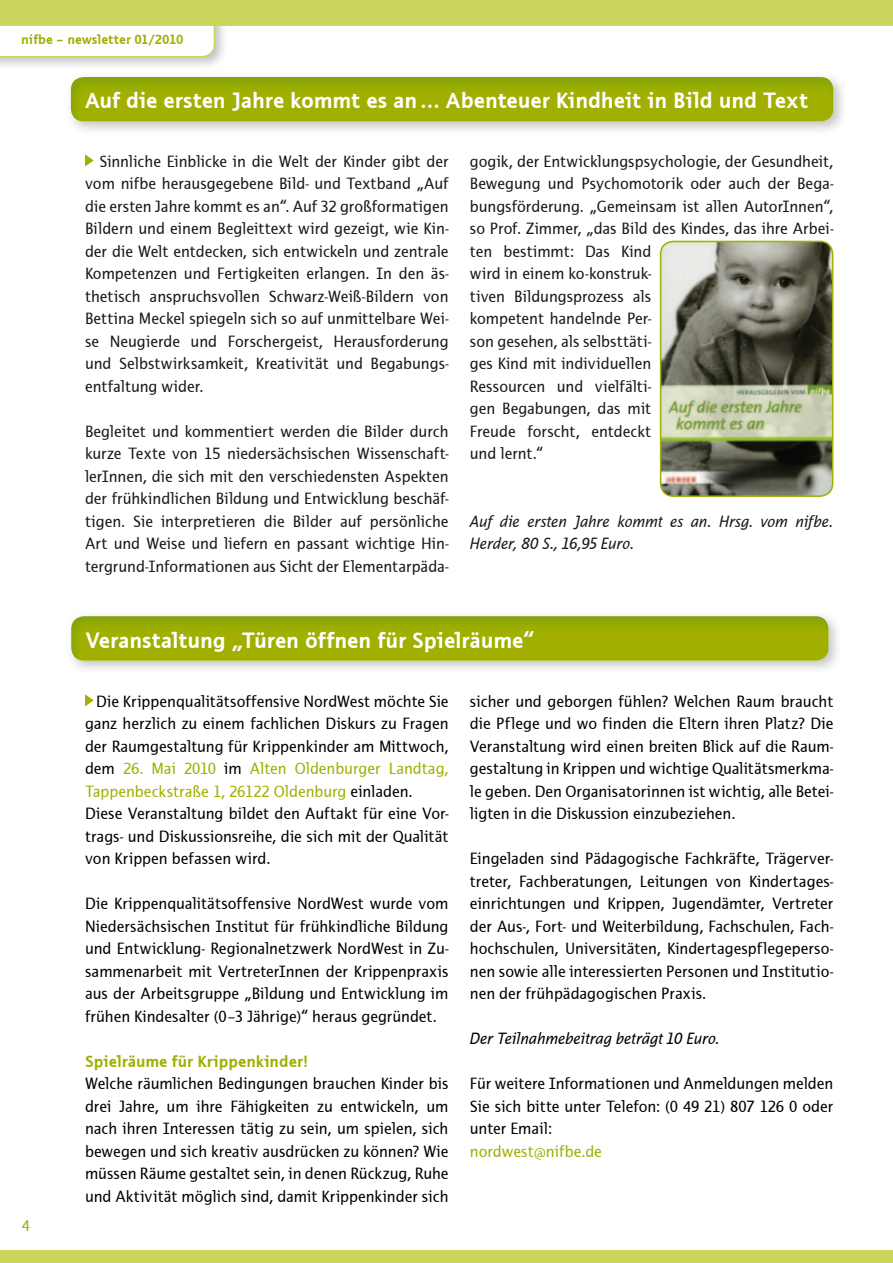
<style>
.page{position:relative;width:893px;height:1263px;background:#fff}
.page>*{position:absolute;margin:0;border:0;box-sizing:border-box;transform-origin:0 0}
.t1{font:700 22.5px "Thordis Sans EF";letter-spacing:-.005em;color:#fff}
.t2{font:16.5px/22.5px "Thordis Sans EF";color:#000;text-align:justify}
.t3{font:16.5px/22.5px "Thordis Sans EF";color:#1a171c;text-align:justify}
.t4{font:italic 16.5px/22.5px "Thordis Sans EF";letter-spacing:-.005em;color:#1a171c}
.t5{font:italic 16.5px "Thordis Sans EF";letter-spacing:-.005em;color:#000}
.t6{font:700 16.5px "Thordis Sans EF";color:#a1af00}
.t7{font:16.5px "Thordis Sans EF";color:#a1af00}
.t8{font:700 13.5px "Thordis Sans EF";color:#a1af00}
.s1{color:#a1af00}
</style>
<div class="page">
<img style="left:0;top:26px;width:224px;height:40px">
<svg style="left:0;top:26px;width:215px;height:31px"></svg>
<div style="left:0;top:0;width:893px;height:26px;background:#cad75c"></div>
<div style="left:0;top:1250px;width:893px;height:13px;background:#cad75c"></div>
<svg style="left:85px;top:154px;width:9px;height:13px"></svg>
<img style="left:71px;top:77px;width:762px;height:45px">
<img style="left:660px;top:241px;width:173px;height:256px">
<img style="left:71px;top:616px;width:757px;height:45px">
<svg style="left:85px;top:694px;width:9px;height:12px"></svg>
<p class="t8" style="left:21px;top:32px;width:164px">nifbe – newsletter 01/2010</p>
<h1 class="t1" style="left:85px;top:88px;width:725px">Auf die ersten Jahre kommt es an … Abenteuer Kindheit in Bild und Text</h1>
<p class="t3" style="left:85px;top:150px;width:365px;text-indent:14px">Sinnliche Einblicke in die Welt der Kinder gibt der vom nifbe herausgegebene Bild- und Textband „Auf die ersten Jahre kommt es an“. Auf 32 großformatigen Bildern und einem Begleittext wird gezeigt, wie Kin&shy;der die Welt entdecken, sich entwickeln und zentrale Kompetenzen und Fertigkeiten erlangen. In den äs&shy;thetisch anspruchsvollen Schwarz-Weiß-Bildern von Bettina Meckel spiegeln sich so auf unmittelbare Wei&shy;se Neugierde und Forschergeist, Herausforderung und Selbstwirksamkeit, Kreativität und Begabungs&shy;entfaltung wider.</p>
<p class="t3" style="left:85px;top:420px;width:365px">Begleitet und kommentiert werden die Bilder durch kurze Texte von 15 niedersächsischen Wissenschaft&shy;lerInnen, die sich mit den verschiedensten Aspekten der frühkindlichen Bildung und Entwicklung beschäf&shy;tigen. Sie interpretieren die Bilder auf persönliche Art und Weise und liefern en passant wichtige Hin&shy;tergrund-Informationen aus Sicht der Elementarpäda-</p>
<p class="t3" style="left:470px;top:150px;width:365px;text-align:left">gogik, der Entwicklungspsychologie, der Gesundheit,<br>Bewegung und Psychomotorik oder auch der Bega&shy;bungsförderung. „Gemeinsam ist allen AutorInnen“, so Prof. Zimmer, „das Bild des Kindes, das ihre Arbei&shy;ten bestimmt: Das Kind<br>wird in einem ko-konstruk-<br>tiven Bildungsprozess als<br>kompetent handelnde Per-<br>son gesehen, als selbsttäti-<br>ges Kind mit individuellen<br>Ressourcen und vielfälti-<br>gen Begabungen, das mit<br>Freude forscht, entdeckt<br>und lernt.“</p>
<p class="t4" style="left:470px;top:510px;width:365px">Auf die ersten Jahre kommt es an. Hrsg. vom nifbe.<br>Herder, 80 S., 16,95 Euro.</p>
<h1 class="t1" style="left:85px;top:628px;width:450px">Veranstaltung „Türen öffnen für Spielräume“</h1>
<p class="t7" style="left:22px;top:1216px;width:10px">4</p>
<p class="t2" style="left:85px;top:690px;width:365px;text-align:left;text-indent:11px">Die Krippenqualitätsoffensive NordWest möchte Sie ganz herzlich zu einem fachlichen Diskurs zu Fragen der Raumgestaltung für Krippenkinder am Mittwoch, dem <span class="s1">26. Mai 2010</span> im <span class="s1">Alten Oldenburger Landtag, Tappenbeckstraße 1, 26122 Oldenburg</span> einladen.<br>Diese Veranstaltung bildet den Auftakt für eine Vor&shy;trags- und Diskussionsreihe, die sich mit der Qualität von Krippen befassen wird.</p>
<p class="t2" style="left:85px;top:892px;width:365px">Die Krippenqualitätsoffensive NordWest wurde vom Niedersächsischen Institut für frühkindliche Bildung und Entwicklung- Regionalnetzwerk NordWest in Zu&shy;sammenarbeit mit VertreterInnen der Krippenpraxis aus der Arbeitsgruppe „Bildung und Entwicklung im frühen Kindesalter (0–3 Jährige)“ heraus gegründet.</p>
<p class="t6" style="left:85px;top:1052px;width:225px">Spielräume für Krippenkinder!</p>
<p class="t2" style="left:85px;top:1072px;width:365px">Welche räumlichen Bedingungen brauchen Kinder bis drei Jahre, um ihre Fähigkeiten zu entwickeln, um nach ihren Interessen tätig zu sein, um spielen, sich bewegen und sich kreativ ausdrücken zu können? Wie müssen Räume gestaltet sein, in denen Rückzug, Ruhe und Aktivität möglich sind, damit Krippenkinder sich</p>
<p class="t2" style="left:470px;top:690px;width:365px">sicher und geborgen fühlen? Welchen Raum braucht die Pflege und wo finden die Eltern ihren Platz? Die Veranstaltung wird einen breiten Blick auf die Raum&shy;gestaltung in Krippen und wichtige Qualitätsmerkma&shy;le geben. Den Organisatorinnen ist wichtig, alle Betei&shy;ligten in die Diskussion einzubeziehen.</p>
<p class="t2" style="left:470px;top:847px;width:365px">Eingeladen sind Pädagogische Fachkräfte, Trägerver&shy;treter, Fachberatungen, Leitungen von Kindertages&shy;einrichtungen und Krippen, Jugendämter, Vertreter der Aus-, Fort- und Weiterbildung, Fachschulen, Fach&shy;hochschulen, Universitäten, Kindertagespflegeperso&shy;nen sowie alle interessierten Personen und Institutio&shy;nen der frühpädagogischen Praxis.</p>
<p class="t5" style="left:470px;top:1029px;width:251px">Der Teilnahmebeitrag beträgt 10 Euro.</p>
<p class="t2" style="left:470px;top:1072px;width:365px">Für weitere Informationen und Anmeldungen melden Sie sich bitte unter Telefon: (0 49 21) 807 126 0 oder unter Email:</p>
<p class="t7" style="left:470px;top:1142px;width:134px">nordwest@nifbe.de</p>
</div>
